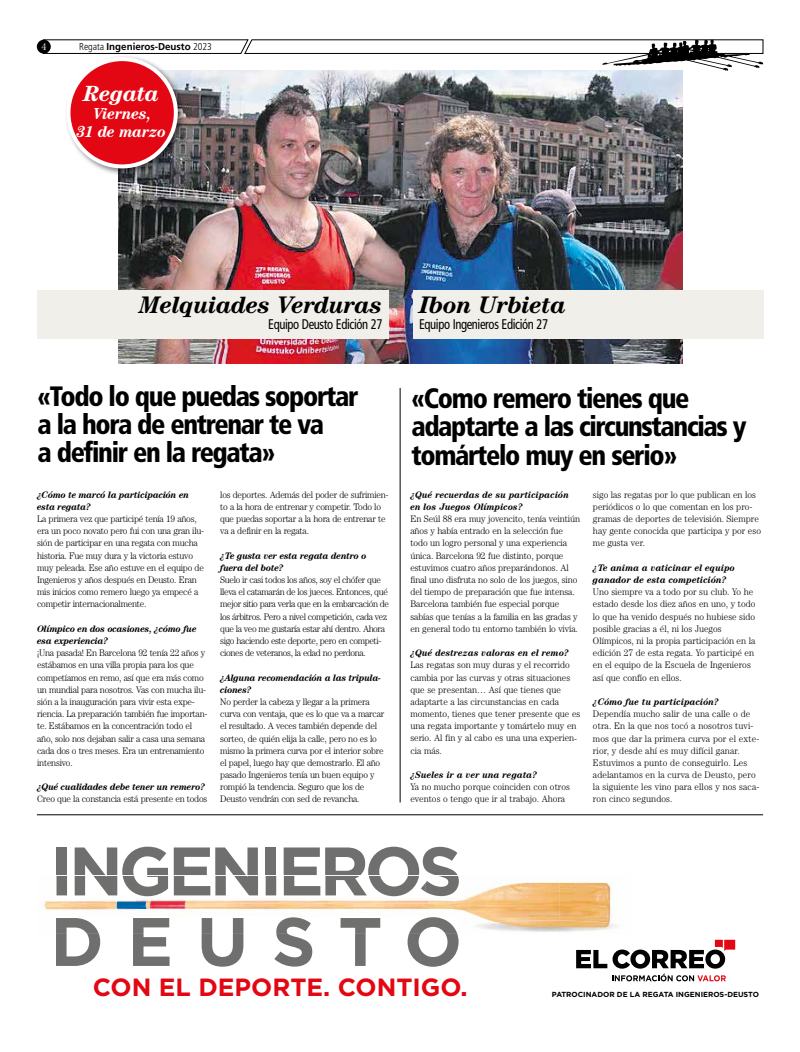
<style>
.page{position:relative;width:800px;height:1052px;background:#fff}
.page>*{position:absolute;margin:0;border:0;box-sizing:border-box;transform-origin:0 0}
.t1{font:700 68.5px/70.5px "Gotham";letter-spacing:-.065em;color:#706f6f}
.t2{font:900 condensed 28px/28px "Frutiger LT Std";letter-spacing:-.05em;color:#000;scale:.95 1}
.t3{font:700 24.9px "Gotham";color:#e30613}
.t4{font:italic 700 24px "Century Std";letter-spacing:-.02em;color:#000}
.t5{font:italic 700 22px "Century Std";letter-spacing:-.02em;color:#fff}
.t6{font:italic 700 16px/18px "Century Std";letter-spacing:-.02em;color:#fff;text-align:center;scale:.95 1}
.t7{font:condensed 14px "Frutiger LT Std";letter-spacing:-.03em;color:#000;scale:.9 1}
.t8{font:700 10px "Frutiger LT Std";color:#000}
.t9{font:300 10px "Century Std";color:#fff}
.t10{font:300 9.5px/12.2px "Century Std";letter-spacing:-.025em;color:#000;scale:.95 1}
.t11{font:300 9.5px/12.2px "Century Std";color:#000;scale:.95 1}
.t12{font:300 9.5px/12.2px "Century Std";letter-spacing:.01em;color:#000;scale:.95 1}
.t13{font:italic 700 9.5px/12.2px "Century Std";letter-spacing:-.025em;color:#000;scale:.95 1}
.t14{font:italic 700 9.5px/12.2px "Century Std";color:#000;scale:.95 1}
.t15{font:700 7.4px "Gotham";color:#000}
.s1{font-weight:300;font-stretch:condensed}
</style>
<div class="page">
<div style="left:37px;top:40px;width:14px;height:14px;background:#000;border-radius:50%"></div>
<img style="left:119px;top:71px;width:563px;height:292px">
<svg style="left:43px;top:39px;width:720px;height:32px"></svg>
<div style="left:413px;top:290px;width:350px;height:49px;background:#f1efe9"></div>
<div style="left:37px;top:290px;width:351px;height:49px;background:#f1efe9"></div>
<hr style="left:400px;top:388px;width:1px;height:414px;background:#000">
<img style="left:41px;top:900px;width:95px;height:11px">
<img style="left:136px;top:896px;width:317px;height:20px">
<img style="left:453px;top:876px;width:164px;height:58px">
<img style="left:56px;top:876px;width:402px;height:20px">
<img style="left:56px;top:917px;width:401px;height:17px">
<img style="left:467px;top:920px;width:151px;height:12px">
<img style="left:116px;top:901px;width:31px;height:8px">
<svg style="left:576px;top:939px;width:159px;height:42px"></svg>
<hr style="left:37px;top:814px;width:726px;height:1px;background:#000">
<div style="left:64px;top:54px;width:122px;height:122px;background:#000;opacity:.5"></div>
<div style="left:68px;top:59px;width:108px;height:107px;background:#e30613;border-radius:50%"></div>
<div style="left:66px;top:57px;width:112px;height:111px;border:4px solid #fff;border-radius:50%"></div>
<p class="t9" style="left:41px;top:41px;width:7px">4</p>
<p class="t8" style="left:79px;top:41px;width:134px"><span class="s1">Regata</span> Ingenieros-Deusto <span class="s1">2023</span></p>
<h3 class="t5" style="left:83px;top:80px;width:78px">Regata</h3>
<h3 class="t6" style="left:77px;top:104px;width:96px">Viernes,<br>31 de marzo</h3>
<h3 class="t4" style="left:139px;top:290px;width:245px">Melquiades Verduras</h3>
<h3 class="t7" style="left:268px;top:316px;width:128px">Equipo Deusto Edición 27</h3>
<h2 class="t2" style="left:37px;top:382px;width:339px">«Todo lo que puedas soportar a la hora de entrenar te va<br>a definir en la regata»</h2>
<p class="t13" style="left:37px;top:488px;width:161px">¿Cómo te marcó la participación en esta regata?</p>
<p class="t10" style="left:37px;top:512px;width:177px">La primera vez que participé tenía 19 años, era un poco novato pero fui con una gran ilu&shy;sión de participar en una regata con mucha historia. Fue muy dura y la victoria estuvo muy peleada. Ese año estuve en el equipo de Ingenieros y años después en Deusto. Eran mis inicios como remero luego ya empecé a competir internacionalmente.</p>
<p class="t13" style="left:37px;top:622px;width:169px">Olímpico en dos ocasiones, ¿cómo fue esa experiencia?</p>
<p class="t10" style="left:37px;top:646px;width:181px">¡Una pasada! En Barcelona 92 tenía 22 años y estábamos en una villa propia para los que competíamos en remo, así que era más como un mundial para nosotros. Vas con mucha ilu&shy;sión a la inauguración para vivir esta expe&shy;riencia. La preparación también fue importan&shy;te. Estábamos en la concentración todo el año, solo nos dejaban salir a casa una semana cada dos o tres meses. Era un entrenamiento intensivo.</p>
<p class="t13" style="left:37px;top:781px;width:178px">¿Qué cualidades debe tener un remero?</p>
<p class="t10" style="left:37px;top:793px;width:180px">Creo que la constancia está presente en todos</p>
<p class="t10" style="left:220px;top:488px;width:179px">los deportes. Además del poder de sufrimien&shy;to a la hora de entrenar y competir. Todo lo que puedas soportar a la hora de entrenar te va a definir en la regata.</p>
<p class="t13" style="left:220px;top:549px;width:156px">¿Te gusta ver esta regata dentro o fuera del bote?</p>
<p class="t10" style="left:220px;top:573px;width:179px">Suelo ir casi todos los años, soy el chófer que lleva el catamarán de los jueces. Entonces, qué mejor sitio para verla que en la embarcación de los árbitros. Pero a nivel competición, cada vez que la veo me gustaría estar ahí dentro. Ahora sigo haciendo este deporte, pero en competi&shy;ciones de veteranos, la edad no perdona.</p>
<p class="t13" style="left:220px;top:671px;width:171px">¿Alguna recomendación a las tripula&shy;ciones?</p>
<p class="t10" style="left:220px;top:695px;width:174px">No perder la cabeza y llegar a la primera curva con ventaja, que es lo que va a marcar el resultado. A veces también depende del sorteo, de quién elija la calle, pero no es lo mismo la primera curva por el interior sobre el papel, luego hay que demostrarlo. El año pasado Ingenieros tenía un buen equipo y rompió la tendencia. Seguro que los de Deusto vendrán con sed de revancha.</p>
<h3 class="t4" style="left:419px;top:290px;width:149px">Ibon Urbieta</h3>
<h3 class="t7" style="left:419px;top:316px;width:145px">Equipo Ingenieros Edición 27</h3>
<h2 class="t2" style="left:411px;top:385px;width:354px">«Como remero tienes que adaptarte a las circunstancias y tomártelo muy en serio»</h2>
<p class="t14" style="left:410px;top:488px;width:168px">¿Qué recuerdas de su participación en los Juegos Olímpicos?</p>
<p class="t10" style="left:410px;top:512px;width:180px">En Seúl 88 era muy jovencito, tenía veintiún años y había entrado en la selección fue todo un logro personal y una experiencia única. Barcelona 92 fue distinto, porque estuvimos cuatro años preparándonos. Al final uno disfruta no solo de los juegos, sino del tiempo de preparación que fue intensa.<br>Barcelona también fue especial porque sabías que tenías a la familia en las gradas y en general todo tu entorno también lo vivía.</p>
<p class="t14" style="left:410px;top:646px;width:168px">¿Qué destrezas valoras en el remo?</p>
<p class="t11" style="left:410px;top:659px;width:180px">Las regatas son muy duras y el recorrido cambia por las curvas y otras situaciones que se presentan… Así que tienes que adaptarte a las circunstancias en cada momento, tienes que tener presente que es una regata importante y tomártelo muy en serio. Al fin y al cabo es una una experien&shy;cia más.</p>
<p class="t14" style="left:410px;top:768px;width:135px">¿Sueles ir a ver una regata?</p>
<p class="t11" style="left:410px;top:781px;width:169px">Ya no mucho porque coinciden con otros eventos o tengo que ir al trabajo. Ahora</p>
<p class="t11" style="left:593px;top:488px;width:178px">sigo las regatas por lo que publican en los periódicos o lo que comentan en los pro&shy;gramas de deportes de televisión. Siempre hay gente conocida que participa y por eso me gusta ver.</p>
<p class="t14" style="left:593px;top:561px;width:151px">¿Te anima a vaticinar el equipo ganador de esta competición?</p>
<p class="t11" style="left:593px;top:586px;width:172px">Uno siempre va a todo por su club. Yo he estado desde los diez años en uno, y todo lo que ha venido después no hubiese sido posible gracias a él, ni los Juegos Olímpicos, ni la propia participación en la edición 27 de esta regata. Yo participé en en el equipo de la Escuela de Ingenieros así que confío en ellos.</p>
<p class="t14" style="left:593px;top:695px;width:134px">¿Cómo fue tu participación?</p>
<p class="t12" style="left:593px;top:707px;width:177px">Dependía mucho salir de una calle o de otra. En la que nos tocó a nosotros tuvi&shy;mos que dar la primera curva por el exte&shy;rior, y desde ahí es muy difícil ganar.<br>Estuvimos a punto de conseguirlo. Les adelantamos en la curva de Deusto, pero la siguiente les vino para ellos y nos saca&shy;ron cinco segundos.</p>
<h1 class="t1" style="left:50px;top:835px;width:413px">INGENIEROS<br>DEUSTO</h1>
<h3 class="t3" style="left:93px;top:971px;width:376px">CON EL DEPORTE. CONTIGO.</h3>
<p class="t15" style="left:552px;top:990px;width:208px">PATROCINADOR DE LA REGATA INGENIEROS-DEUSTO</p>
</div>
